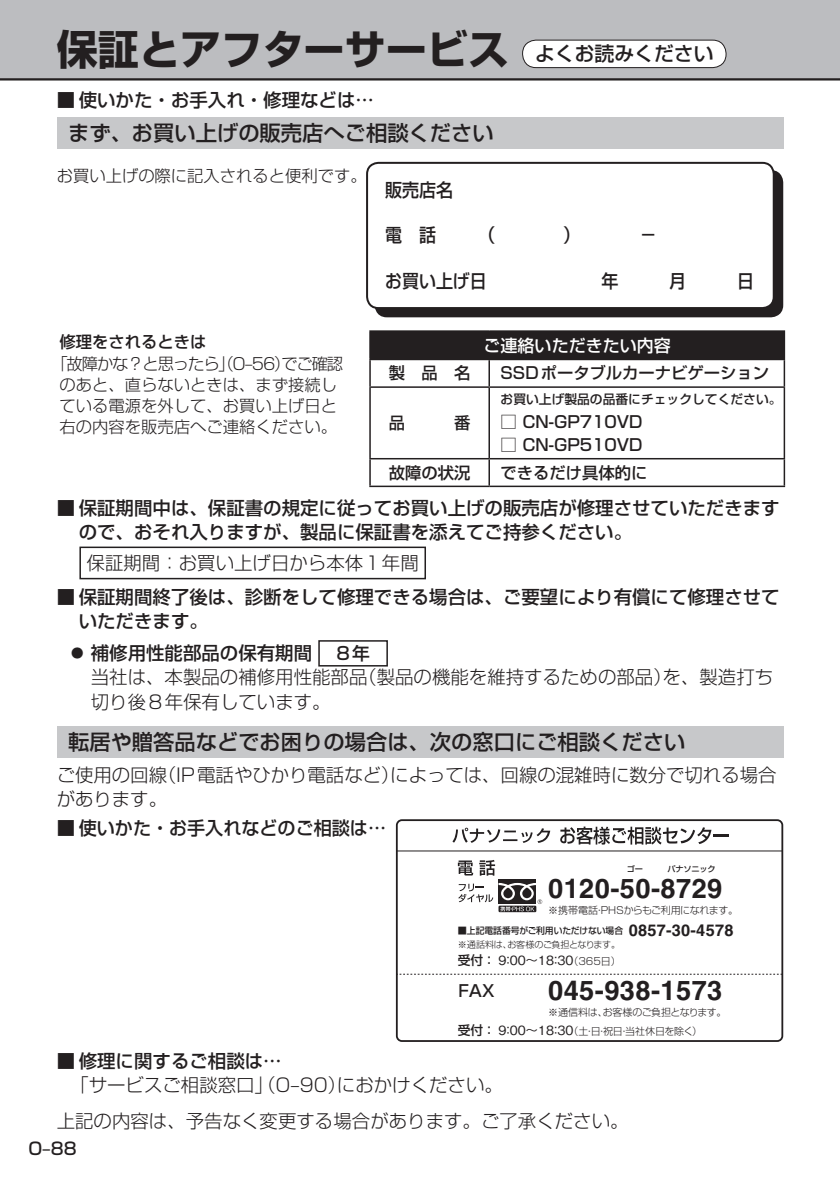
<style>
.page{position:relative;width:840px;height:1191px;background:#fff}
.page>*{position:absolute;margin:0;border:0;box-sizing:border-box;transform-origin:0 0}
.t1{font:41.2px "Shin Go Pro Bold 90 msp RKSJ H";color:#231f20}
.t2{font:700 27.2px "Helvetica";letter-spacing:.015em;color:#231f20}
.t3{font:21.2px "Shin Go Pro Medium 90 msp RKSJ H";color:#231f20}
.t4{font:18.4px/24.2px "Shin Go Pro Medium 90 msp RKSJ H";color:#231f20}
.t5{font:18.4px/24.2px "Shin Go Pro Light 90 msp RKSJ H";color:#231f20}
.t6{font:18.4px "Shin Go Pro Medium 90 msp RKSJ H";color:#231f20;scale:.92 1}
.t7{font:17.8px "Shin Go Pro Medium 90 msp RKSJ H";color:#231f20}
.t8{font:17px "Shin Go Pro Medium 90 msp RKSJ H";color:#fff}
.t9{font:17px "Shin Go Pro Medium 90 msp RKSJ H";color:#231f20}
.t10{font:700 16.4px "Helvetica";letter-spacing:.015em;color:#231f20}
.t11{font:16.4px "Shin Go Pro Medium 90 msp RKSJ H";color:#231f20}
.t12{font:16.2px/21.2px "Shin Go Pro Light 90 msp RKSJ H";color:#231f20;text-align:center}
.t13{font:16.2px "Shin Go Pro Medium 90 msp RKSJ H";color:#231f20}
.t14{font:12.8px "Shin Go Pro Medium 90 msp RKSJ H";color:#231f20}
.t15{font:12.6px "Gothic BBB Pro Medium 90 msp RKSJ H";color:#231f20}
.t16{font:10px/18.8px "Shin Go Pro Light 90 msp RKSJ H";letter-spacing:-.02em;color:#231f20}
.t17{font:10px "Shin Go Pro Light 90 msp RKSJ H";letter-spacing:-.045em;color:#231f20}
.t18{font:9px "Shin Go Pro Medium 90 msp RKSJ H";color:#231f20}
.t19{font:9px "Shin Go Pro Light 90 msp RKSJ H";letter-spacing:-.035em;color:#231f20}
.t20{font:8.2px "Shin Go Pro Medium 90 msp RKSJ H";letter-spacing:-.015em;color:#231f20}
.s1{font-family:"Shin Go Pro Medium 90 msp RKSJ H";font-size:19.8px}
.s2{font-family:"Shin Go Pro Light 90 msp RKSJ H"}
.s3{font-family:"Shin Go Pro Medium 90 msp RKSJ H"}
.s4{font-family:"Shin Go Pro Light 90 msp RKSJ H";font-size:10px}
.s5{font-family:"Shin Go Pro Medium 90 msp RKSJ H";font-size:12.6px}
.s6{font-family:"Gothic BBB Pro Medium 90 msp RKSJ H";font-size:12.6px}
</style>
<div class="page">
<div style="left:0;top:0;width:839px;height:79px;background:#bcbdc0"></div>
<hr style="left:0;top:78px;width:839px;height:2px;background:#231f20">
<div style="left:522px;top:40px;width:203px;height:28px;background:#fff;border-radius:14px"></div>
<div style="left:522px;top:40px;width:204px;height:28px;border:1px solid #231f20;border-radius:14px"></div>
<div style="left:57px;top:118px;width:725px;height:31px;background:#c7c8ca"></div>
<div style="left:370px;top:331px;width:413px;height:28px;background:#231f20"></div>
<hr style="left:369px;top:330px;width:120px;height:2px;background:#231f20">
<hr style="left:489px;top:330px;width:295px;height:2px;background:#231f20">
<hr style="left:369px;top:359px;width:120px;height:1px;background:#231f20">
<svg style="left:369px;top:332px;width:1px;height:54px"></svg>
<hr style="left:489px;top:359px;width:295px;height:1px;background:#231f20">
<svg style="left:488px;top:360px;width:1px;height:26px"></svg>
<svg style="left:783px;top:332px;width:1px;height:54px"></svg>
<hr style="left:369px;top:386px;width:120px;height:2px;background:#231f20">
<hr style="left:369px;top:388px;width:1px;height:70px;background:#231f20">
<hr style="left:489px;top:386px;width:295px;height:2px;background:#231f20">
<hr style="left:488px;top:388px;width:1px;height:70px;background:#231f20">
<hr style="left:783px;top:388px;width:1px;height:70px;background:#231f20">
<hr style="left:369px;top:458px;width:120px;height:1px;background:#231f20">
<svg style="left:369px;top:459px;width:1px;height:26px"></svg>
<hr style="left:489px;top:458px;width:295px;height:1px;background:#231f20">
<svg style="left:488px;top:459px;width:1px;height:26px"></svg>
<svg style="left:783px;top:459px;width:1px;height:26px"></svg>
<hr style="left:369px;top:485px;width:120px;height:2px;background:#231f20">
<hr style="left:489px;top:485px;width:295px;height:2px;background:#231f20">
<div style="left:318px;top:640px;width:69px;height:26px;border:2px solid #231f20"></div>
<div style="left:57px;top:726px;width:725px;height:31px;background:#c7c8ca"></div>
<div style="left:79px;top:546px;width:347px;height:33px;border:2px solid #231f20"></div>
<hr style="left:396px;top:850px;width:385px;height:1px;background:#231f20">
<div style="left:395px;top:819px;width:387px;height:223px;border:2px solid #231f20;border-radius:5px"></div>
<svg style="left:396px;top:973px;width:385px;height:1px"></svg>
<svg style="left:452px;top:827px;width:98px;height:16px"></svg>
<svg style="left:560px;top:826px;width:168px;height:18px"></svg>
<svg style="left:457px;top:860px;width:16px;height:15px"></svg>
<svg style="left:479px;top:860px;width:16px;height:15px"></svg>
<div style="left:498px;top:879px;width:38px;height:24px;background:#231f20"></div>
<svg style="left:498px;top:905px;width:38px;height:7px"></svg>
<svg style="left:458px;top:883px;width:84px;height:28px"></svg>
<div style="left:375px;top:171px;width:406px;height:145px;background:#231f20;border-radius:11px"></div>
<div style="left:374px;top:170px;width:408px;height:147px;border:2px solid #231f20;border-radius:11px"></div>
<div style="left:367px;top:163px;width:406px;height:145px;background:#fff;border-radius:11px"></div>
<div style="left:366px;top:162px;width:408px;height:147px;border:2px solid #231f20;border-radius:11px"></div>
<h1 class="t1" style="left:57px;top:34px;width:658px">保証とアフターサービス <span class="s1">よくお読みください</span></h1>
<p class="t4" style="left:57px;top:90px;width:318px">■ 使いかた・お手入れ・修理などは…</p>
<p class="t3" style="left:68px;top:125px;width:427px">まず、お買い上げの販売店へご相談ください</p>
<p class="t12" style="left:57px;top:168px;width:311px">お買い上げの際に記入されると便利です。</p>
<p class="t6" style="left:385px;top:183px;width:75px">販売店名</p>
<p class="t6" style="left:385px;top:274px;width:112px">お買い上げ日</p>
<p class="t13" style="left:60px;top:336px;width:148px">修理をされるときは</p>
<p class="t12" style="left:51px;top:355px;width:293px">「故障かな？と思ったら」（O‒56）でご確認のあと、直らないときは、まず接続している電源を外して、お買い上げ日と右の内容を販売店へご連絡ください。</p>
<p class="t8" style="left:483px;top:339px;width:189px">ご連絡いただきたい内容</p>
<p class="t13" style="left:388px;top:367px;width:83px">製　品　名</p>
<p class="t13" style="left:500px;top:367px;width:270px">SSDポータブルカーナビゲーション</p>
<p class="t14" style="left:500px;top:394px;width:282px">お買い上げ製品の品番にチェックしてください。</p>
<p class="t13" style="left:500px;top:416px;width:143px">□ CN-GP710VD</p>
<p class="t13" style="left:500px;top:439px;width:143px">□ CN-GP510VD</p>
<p class="t13" style="left:388px;top:466px;width:83px">故障の状況</p>
<p class="t13" style="left:500px;top:466px;width:148px">できるだけ具体的に</p>
<p class="t4" style="left:79px;top:498px;width:702px;text-indent:-22px">■ 保証期間中は、保証書の規定に従ってお買い上げの販売店が修理させていただきますので、おそれ入りますが、製品に保証書を添えてご持参ください。</p>
<p class="t5" style="left:87px;top:553px;width:333px">保証期間：お買い上げ日から本体1年間</p>
<p class="t4" style="left:79px;top:587px;width:702px;text-indent:-22px">■ 保証期間終了後は、診断をして修理できる場合は、ご要望により有償にて修理させていただきます。</p>
<p class="t4" style="left:68px;top:644px;width:245px"><span class="s2">●</span> 補修用性能部品の保有期間</p>
<p class="t5" style="left:91px;top:668px;width:683px">当社は、本製品の補修用性能部品（製品の機能を維持するための部品）を、製造打ち切り後8年保有しています。</p>
<p class="t7" style="left:336px;top:646px;width:35px">8年</p>
<p class="t3" style="left:68px;top:734px;width:618px">転居や贈答品などでお困りの場合は、次の窓口にご相談ください</p>
<p class="t5" style="left:57px;top:765px;width:721px">ご使用の回線（IP電話やひかり電話など）によっては、回線の混雑時に数分で切れる場合があります。</p>
<p class="t4" style="left:57px;top:819px;width:330px">■ 使いかた・お手入れなどのご相談は…</p>
<p class="t20" style="left:626px;top:866px;width:18px">ゴー</p>
<p class="t20" style="left:667px;top:866px;width:50px">パナソニック</p>
<h2 class="t2" style="left:548px;top:878px;width:175px">0120-50-8729</h2>
<p class="t10" style="left:628px;top:924px;width:106px">0857-30-4578</p>
<p class="t17" style="left:548px;top:906px;width:191px">※携帯電話・ＰＨＳからもご利用になれます。</p>
<p class="t15" style="left:457px;top:956px;width:164px"><span class="s3">受付 ：</span> 9：00～18：30<span class="s4">（365日）</span></p>
<p class="t18" style="left:457px;top:927px;width:167px">■上記電話番号がご利用いただけない場合</p>
<p class="t19" style="left:457px;top:940px;width:164px">※通話料は、お客様のご負担となります。</p>
<h2 class="t2" style="left:548px;top:980px;width:175px">045-938-1573</h2>
<p class="t16" style="left:457px;top:1004px;width:270px;text-indent:90px">※通信料は、お客様のご負担となります。<span class="s5">受付 ：</span> <span class="s6">9：00～18：30</span>（土・日・祝日・当社休日を除く）</p>
<p class="t11" style="left:458px;top:984px;width:37px">FAX</p>
<p class="t4" style="left:57px;top:1051px;width:226px">■ 修理に関するご相談は…</p>
<p class="t5" style="left:57px;top:1070px;width:573px;line-height:35.4px;text-indent:13px">「サービスご相談窓口」（O‒90）におかけください。<br>上記の内容は、予告なく変更する場合があります。ご了承ください。</p>
<p class="t9" style="left:28px;top:1142px;width:50px">O‒88</p>
</div>
